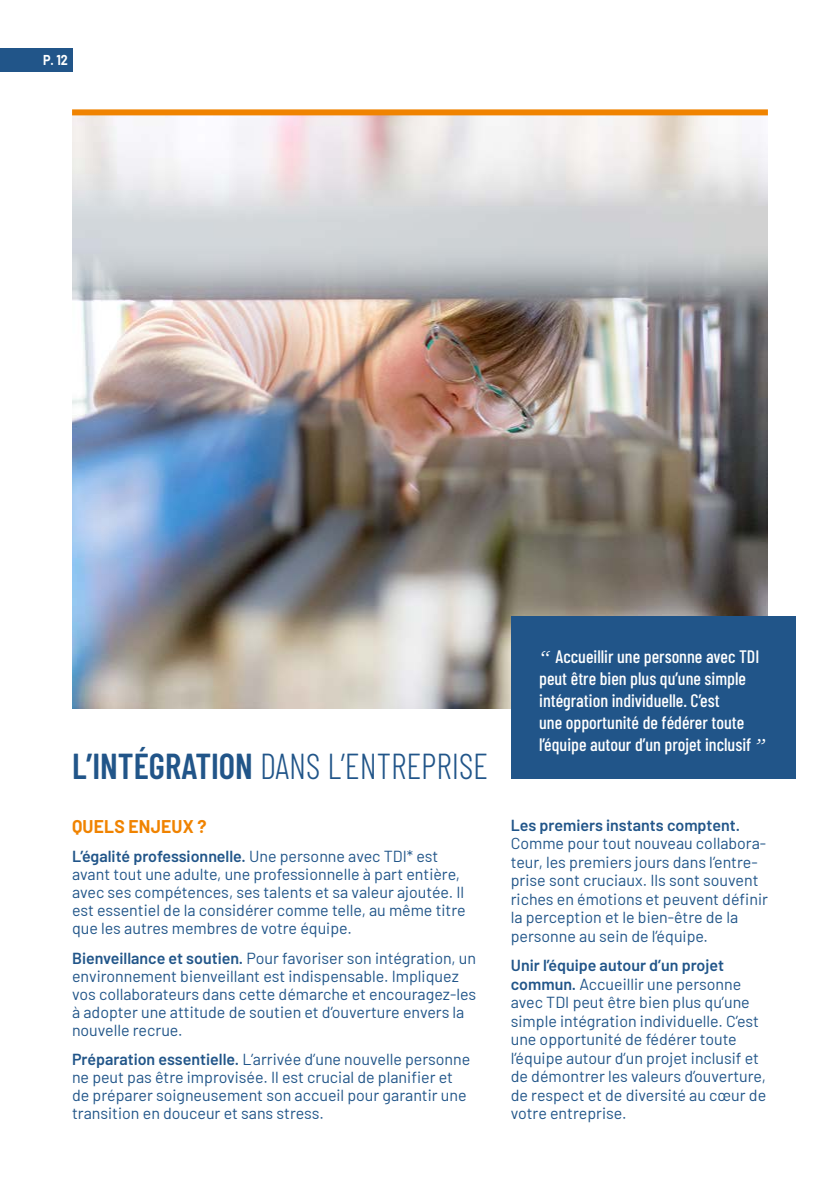
<style>
.page{position:relative;width:840px;height:1191px;background:#fff}
.page>*{position:absolute;margin:0;border:0;box-sizing:border-box;transform-origin:0 0}
.t1{font:300 36px "Barlow Condensed";color:#215589}
.t2{font:500 18px/22px "Barlow Condensed";color:#fff}
.t3{font:700 18px "Barlow";letter-spacing:.01em;color:#f08300}
.t4{font:16px/18.4px "Barlow";color:#215589}
.t5{font:600 16px "Barlow";color:#215589}
.t6{font:700 14px "Barlow";color:#fff;scale:.89 1}
.s1{font-weight:600}
.s2{font-family:"Baskerville";font-weight:600;font-style:italic}
</style>
<div class="page">
<img style="left:72px;top:115px;width:695px;height:594px">
<div style="left:72px;top:109px;width:695px;height:6px;background:#f08300"></div>
<div style="left:510px;top:616px;width:285px;height:163px;background:#215589"></div>
<div style="left:0;top:48px;width:72px;height:24px;background:#215589"></div>
<p class="t6" style="left:43px;top:50px;width:29px">P. 12</p>
<h1 class="t1" style="left:72px;top:740px;width:417px"><span class="s1">L’INTÉGRATION</span> DANS L’ENTREPRISE</h1>
<p class="t3" style="left:72px;top:813px;width:136px">QUELS ENJEUX ?</p>
<p class="t4" style="left:72px;top:846px;width:395px"><span class="s1">L’égalité professionnelle.</span> Une personne avec TDI* est avant tout une adulte, une professionnelle à part entière, avec ses compétences, ses talents et sa valeur ajoutée. Il est essentiel de la considérer comme telle, au même titre que les autres membres de votre équipe.</p>
<p class="t4" style="left:72px;top:947px;width:405px"><span class="s1">Bienveillance et soutien.</span> Pour favoriser son intégration, un environnement bienveillant est indispensable. Impliquez vos collaborateurs dans cette démarche et encouragez-les à adopter une attitude de soutien et d’ouverture envers la nouvelle recrue.</p>
<p class="t4" style="left:72px;top:1049px;width:399px"><span class="s1">Préparation essentielle.</span> L’arrivée d’une nouvelle personne ne peut pas être improvisée. Il est crucial de planifier et de préparer soigneusement son accueil pour garantir une transition en douceur et sans stress.</p>
<p class="t2" style="left:539px;top:644px;width:226px"><span class="s2">“</span> Accueillir une personne avec TDI peut être bien plus qu’une simple intégration individuelle. C’est<br>une opportunité de fédérer toute l’équipe autour d’un projet inclusif <span class="s2">”</span></p>
<p class="t5" style="left:510px;top:813px;width:231px">Les premiers instants comptent.</p>
<p class="t4" style="left:510px;top:833px;width:258px">Comme pour tout nouveau collabora&shy;teur, les premiers jours dans l’entre&shy;prise sont cruciaux. Ils sont souvent riches en émotions et peuvent définir la perception et le bien-être de la personne au sein de l’équipe.</p>
<p class="t4" style="left:510px;top:955px;width:257px"><span class="s1">Unir l’équipe autour d’un projet commun.</span> Accueillir une personne avec TDI peut être bien plus qu’une simple intégration individuelle. C’est une opportunité de fédérer toute l’équipe autour d’un projet inclusif et de démontrer les valeurs d’ouverture, de respect et de diversité au cœur de votre entreprise.</p>
</div>
